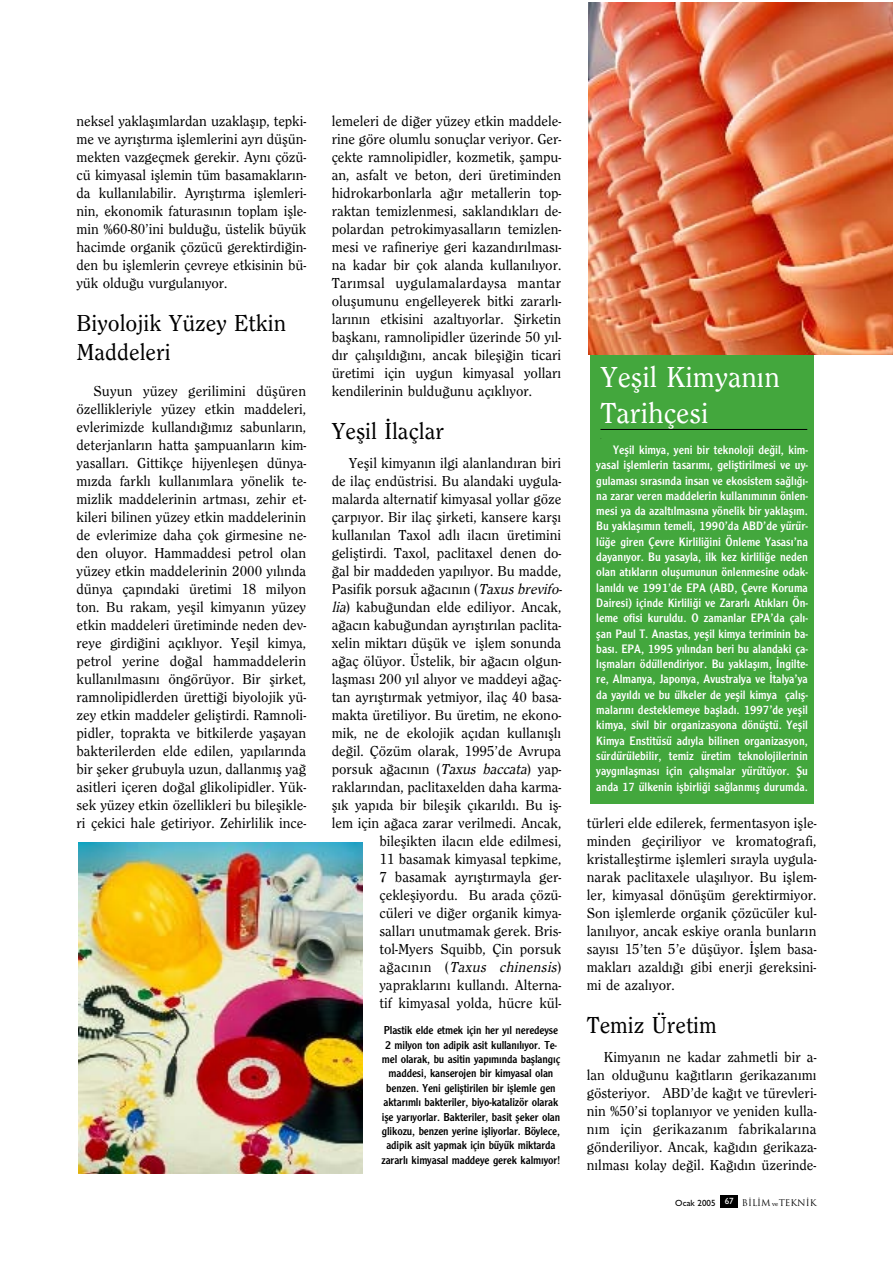
<style>
.page{position:relative;width:893px;height:1263px;background:#fff}
.page>*{position:absolute;margin:0;border:0;box-sizing:border-box;transform-origin:0 0}
.t1{font:500 30px/36px "Clearface";color:#fff}
.t2{font:500 24px/28.8px "Clearface";color:#000}
.t3{font:500 15px/18px "Clearface";color:#000;text-align:justify}
.t4{font:12.75px/15.3px "Clearface Gothic";color:#fff;text-align:justify}
.t5{font:12px/14.4px "Clearface Gothic";letter-spacing:-.01em;color:#000;text-align:center}
.t6{font:9px "Trajan";color:#000}
.t7{font:500 4.5px "Clearface";color:#000}
.s1{font-style:italic}
.s2{font-family:"Gill Sans";font-weight:500}
.s3{font-family:"Bookman Old Style";font-size:6px}
</style>
<div class="page">
<div style="left:721px;top:1195px;width:17px;height:13px;background:#000"></div>
<div style="left:590px;top:111px;width:224px;height:693px;background:#43a73d"></div>
<img style="left:78px;top:842px;width:284px;height:332px">
<img style="left:589px;top:2px;width:304px;height:353px">
<hr style="left:600px;top:429px;width:207px;height:1px;background:#000">
<p class="t3" style="left:77px;top:112px;width:231px">neksel yaklafl›mlardan uzaklafl›p, tepki&shy;me ve ayr›flt›rma ifllemlerini ayr› düflün&shy;mekten vazgeçmek gerekir. Ayn› çözü&shy;cü kimyasal ifllemin tüm basamaklar›n&shy;da kullan›labilir. Ayr›flt›rma ifllemleri&shy;nin, ekonomik faturas›n›n toplam iflle&shy;min %60-80’ini buldu¤u, üstelik büyük hacimde organik çözücü gerektirdi¤in&shy;den bu ifllemlerin çevreye etkisinin bü&shy;yük oldu¤u vurgulan›yor.</p>
<h2 class="t2" style="left:77px;top:309px;width:211px">Biyolojik Yüzey Etkin<br>Maddeleri</h2>
<p class="t3" style="left:77px;top:382px;width:231px;text-indent:17px">Suyun yüzey gerilimini düflüren özellikleriyle yüzey etkin maddeleri, evlerimizde kulland›¤›m›z sabunlar›n, deterjanlar›n hatta flampuanlar›n kim&shy;yasallar›. Gittikçe hijyenleflen dünya&shy;m›zda farkl› kullan›mlara yönelik te&shy;mizlik maddelerinin artmas›, zehir et&shy;kileri bilinen yüzey etkin maddelerinin de evlerimize daha çok girmesine ne&shy;den oluyor. Hammaddesi petrol olan yüzey etkin maddelerinin 2000 y›l›nda dünya çap›ndaki üretimi 18 milyon ton. Bu rakam, yeflil kimyan›n yüzey etkin maddeleri üretiminde neden dev&shy;reye girdi¤ini aç›kl›yor. Yeflil kimya, petrol yerine do¤al hammaddelerin kullan›lmas›n› öngörüyor. Bir flirket, ramnolipidlerden üretti¤i biyolojik yü&shy;zey etkin maddeler gelifltirdi. Ramnoli&shy;pidler, toprakta ve bitkilerde yaflayan bakterilerden elde edilen, yap›lar›nda bir fleker grubuyla uzun, dallanm›fl ya¤ asitleri içeren do¤al glikolipidler. Yük&shy;sek yüzey etkin özellikleri bu bileflikle&shy;ri çekici hale getiriyor. Zehirlilik ince-</p>
<p class="t3" style="left:332px;top:112px;width:231px">lemeleri de di¤er yüzey etkin maddele&shy;rine göre olumlu sonuçlar veriyor. Ger&shy;çekte ramnolipidler, kozmetik, flampu&shy;an, asfalt ve beton, deri üretiminden hidrokarbonlarla a¤›r metallerin top&shy;raktan temizlenmesi, sakland›klar› de&shy;polardan petrokimyasallar›n temizlen&shy;mesi ve rafineriye geri kazand›r›lmas›- na kadar bir çok alanda kullan›l›yor.<br>Tar›msal uygulamalardaysa mantar oluflumunu engelleyerek bitki zararl›- lar›n›n etkisini azalt›yorlar. fiirketin baflkan›, ramnolipidler üzerinde 50 y›l&shy;d›r çal›fl›ld›¤›n›, ancak bilefli¤in ticari üretimi için uygun kimyasal yollar› kendilerinin buldu¤unu aç›kl›yor.</p>
<h2 class="t2" style="left:332px;top:417px;width:114px">Yeflil ‹laçlar</h2>
<p class="t3" style="left:332px;top:454px;width:233px;text-align:right">Yeflil kimyan›n ilgi alanland›ran biri<br>de ilaç endüstrisi. Bu alandaki uygula&shy;malarda alternatif kimyasal yollar göze çarp›yor. Bir ilaç flirketi, kansere karfl› kullan›lan Taxol adl› ilac›n üretimini gelifltirdi. Taxol, paclitaxel denen do-¤al bir maddeden yap›l›yor. Bu madde, Pasifik porsuk a¤ac›n›n (<span class="s1">Taxus brevifo&shy;lia</span>) kabu¤undan elde ediliyor. Ancak, a¤ac›n kabu¤undan ayr›flt›r›lan paclita&shy;xelin miktar› düflük ve ifllem sonunda a¤aç ölüyor. Üstelik, bir a¤ac›n olgun&shy;laflmas› 200 y›l al›yor ve maddeyi a¤aç&shy;tan ayr›flt›rmak yetmiyor, ilaç 40 basa&shy;makta üretiliyor. Bu üretim, ne ekono&shy;mik, ne de ekolojik aç›dan kullan›fll› de¤il. Çözüm olarak, 1995’de Avrupa porsuk a¤ac›n›n (<span class="s1">Taxus baccata</span>) yap&shy;raklar›ndan, paclitaxelden daha karma&shy;fl›k yap›da bir bileflik ç›kar›ld›. Bu ifl&shy;lem için a¤aca zarar verilmedi. Ancak, bileflikten ilac›n elde edilmesi,<br>11 basamak kimyasal tepkime,<br>7 basamak ayr›flt›rmayla ger&shy;çeklefliyordu. Bu arada çözü-<br>cüleri ve di¤er organik kimya-<br>sallar› unutmamak gerek. Bris&shy;tol-Myers Squibb, Çin porsuk a¤ac›n›n (<span class="s1">Taxus chinensis</span>) yapraklar›n› kulland›. Alterna-<br>tif kimyasal yolda, hücre kül-</p>
<p class="t5" style="left:381px;top:1023px;width:180px">Plastik elde etmek için her y›l neredeyse 2 milyon ton adipik asit kullan›l›yor. Te&shy;mel olarak, bu asitin yap›m›nda bafllang›ç maddesi, kanserojen bir kimyasal olan benzen. Yeni gelifltirilen bir ifllemle gen aktar›ml› bakteriler, biyo-katalizör olarak ifle yar›yorlar. Bakteriler, basit fleker olan glikozu, benzen yerine iflliyorlar. Böylece, adipik asit yapmak için büyük miktarda zararl› kimyasal maddeye gerek kalm›yor!</p>
<h1 class="t1" style="left:600px;top:359px;width:181px">Yeflil Kimyan›n<br>Tarihçesi</h1>
<p class="t7" style="left:600px;top:434px;width:2px">.</p>
<p class="t4" style="left:596px;top:442px;width:213px;text-indent:17px">Yeflil kimya, yeni bir teknoloji de¤il, kim&shy;yasal ifllemlerin tasar›m›, gelifltirilmesi ve uy&shy;gulamas› s›ras›nda insan ve ekosistem sa¤l›¤›- na zarar veren maddelerin kullan›m›n›n önlen&shy;mesi ya da azalt›lmas›na yönelik bir yaklafl›m.<br>Bu yaklafl›m›n temeli, 1990’da ABD’de yürür&shy;lü¤e giren Çevre Kirlili¤ini Önleme Yasas›’na dayan›yor. Bu yasayla, ilk kez kirlili¤e neden olan at›klar›n oluflumunun önlenmesine odak&shy;lan›ld› ve 1991’de EPA (ABD, Çevre Koruma Dairesi) içinde Kirlili¤i ve Zararl› At›klar› Ön&shy;leme ofisi kuruldu. O zamanlar EPA’da çal›- flan Paul T. Anastas, yeflil kimya teriminin ba&shy;bas›. EPA, 1995 y›l›ndan beri bu alandaki ça&shy;l›flmalar› ödüllendiriyor. Bu yaklafl›m, ‹ngilte&shy;re, Almanya, Japonya, Avustralya ve ‹talya’ya da yay›ld› ve bu ülkeler de yeflil kimya çal›fl&shy;malar›n› desteklemeye bafllad›. 1997’de yeflil kimya, sivil bir organizasyona dönüfltü. Yeflil Kimya Enstitüsü ad›yla bilinen organizasyon, sürdürülebilir, temiz üretim teknolojilerinin yayg›nlaflmas› için çal›flmalar yürütüyor. fiu anda 17 ülkenin iflbirli¤i sa¤lanm›fl durumda.</p>
<p class="t3" style="left:587px;top:814px;width:231px">türleri elde edilerek, fermentasyon iflle&shy;minden geçiriliyor ve kromatografi, kristallefltirme ifllemleri s›rayla uygula&shy;narak paclitaxele ulafl›l›yor. Bu ifllem&shy;ler, kimyasal dönüflüm gerektirmiyor.<br>Son ifllemlerde organik çözücüler kul&shy;lan›l›yor, ancak eskiye oranla bunlar›n say›s› 15’ten 5’e düflüyor. ‹fllem basa&shy;maklar› azald›¤› gibi enerji gereksini&shy;mi de azal›yor.</p>
<h2 class="t2" style="left:587px;top:1011px;width:132px">Temiz Üretim</h2>
<p class="t3" style="left:587px;top:1048px;width:231px;text-indent:17px">Kimyan›n ne kadar zahmetli bir a&shy;lan oldu¤unu ka¤›tlar›n gerikazan›m› gösteriyor. ABD’de ka¤›t ve türevleri&shy;nin %50’si toplan›yor ve yeniden kulla&shy;n›m için gerikazan›m fabrikalar›na gönderiliyor. Ancak, ka¤›d›n gerikaza&shy;n›lmas› kolay de¤il. Ka¤›d›n üzerinde-</p>
<p class="t6" style="left:675px;top:1197px;width:143px"><span class="s2">Ocak 2005</span> <sup>67</sup> B‹L‹M <span class="s3">ve</span>TEKN‹K</p>
</div>
